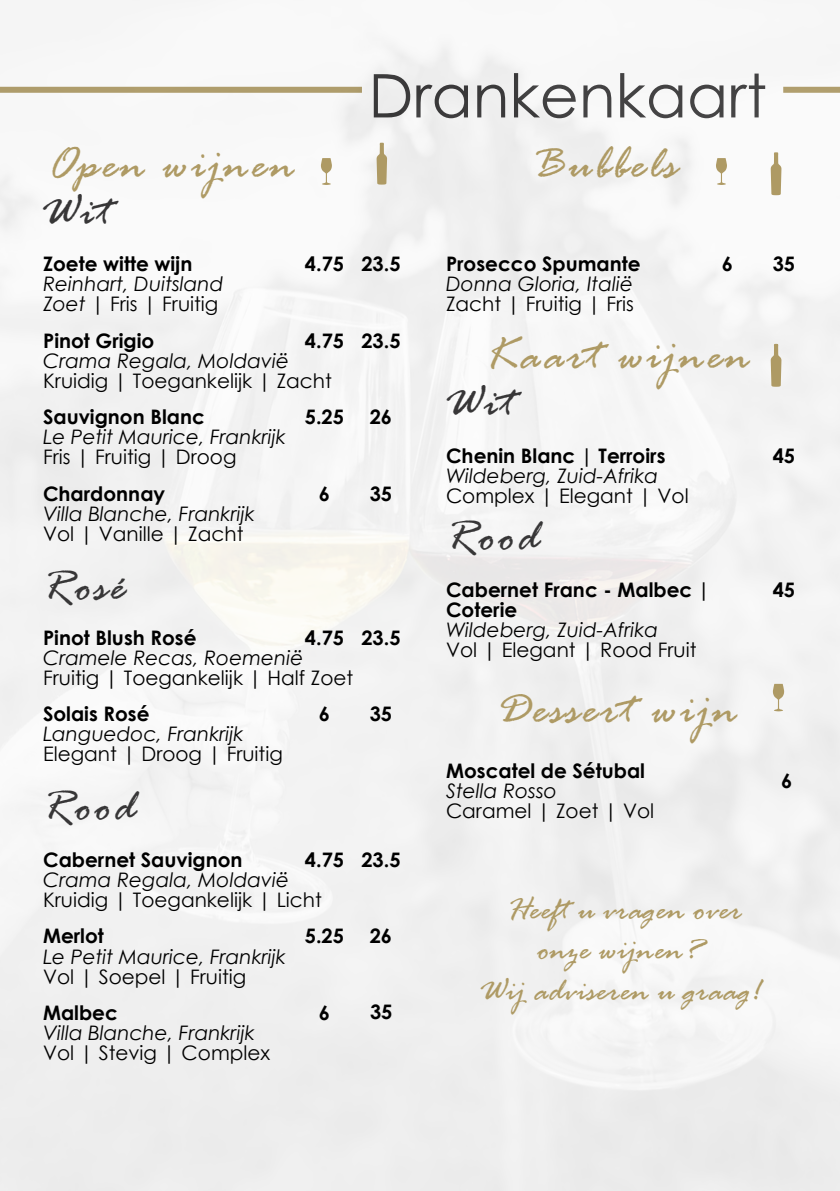
<style>
.page{position:relative;width:840px;height:1191px;background:#fff}
.page>*{position:absolute;margin:0;border:0;box-sizing:border-box;transform-origin:0 0}
.t1{font:60.2px "Century Gothic";color:#373637}
.t2{font:italic 48px "Rage";letter-spacing:.06em;color:#ae9a64}
.t3{font:italic 46.6px "Rage";letter-spacing:.06em;color:#373637}
.t4{font:italic 33.6px/40.4px "Rage";letter-spacing:.01em;color:#ae9a64;text-align:center}
.t5{font:italic 20px/20px "Century Gothic";color:#000}
.t6{font:20px "Century Gothic";color:#000}
.t7{font:700 20px "Century Gothic";color:#000}
.s1{font-style:normal}
</style>
<div class="page">
<div style="left:0;top:0;width:839px;height:1191px;background:#f3f2f2"></div>
<svg style="left:376px;top:143px;width:11px;height:42px"></svg>
<svg style="left:770px;top:152px;width:11px;height:43px"></svg>
<svg style="left:770px;top:344px;width:11px;height:43px"></svg>
<svg style="left:321px;top:158px;width:11px;height:27px"></svg>
<svg style="left:715px;top:158px;width:11px;height:27px"></svg>
<svg style="left:772px;top:684px;width:11px;height:27px"></svg>
<h2 class="t2" style="left:48px;top:138px;width:248px">Open wijnen</h2>
<h3 class="t3" style="left:41px;top:186px;width:71px">Wit</h3>
<h1 class="t1" style="left:368px;top:54px;width:399px">Drankenkaart</h1>
<h2 class="t2" style="left:531px;top:138px;width:147px">Bubbels</h2>
<p class="t7" style="left:43px;top:249px;width:151px">Zoete witte wijn</p>
<p class="t7" style="left:361px;top:249px;width:41px">23.5</p>
<p class="t5" style="left:43px;top:274px;width:182px">Reinhart, Duitsland<br>Zoet <span class="s1">| Fris | Fruitig</span></p>
<p class="t7" style="left:305px;top:249px;width:41px">4.75</p>
<p class="t7" style="left:43px;top:325px;width:113px">Pinot Grigio</p>
<p class="t7" style="left:361px;top:325px;width:41px">23.5</p>
<p class="t5" style="left:43px;top:350px;width:247px">Crama Regala, Moldavië</p>
<p class="t6" style="left:43px;top:367px;width:290px">Kruidig | Toegankelijk | Zacht</p>
<p class="t7" style="left:305px;top:325px;width:41px">4.75</p>
<p class="t7" style="left:43px;top:402px;width:163px">Sauvignon Blanc</p>
<p class="t7" style="left:369px;top:402px;width:24px">26</p>
<p class="t5" style="left:43px;top:427px;width:244px">Le Petit Maurice, Frankrijk</p>
<p class="t6" style="left:43px;top:443px;width:195px">Fris | Fruitig | Droog</p>
<p class="t7" style="left:305px;top:402px;width:41px">5.25</p>
<p class="t7" style="left:43px;top:478px;width:123px">Chardonnay</p>
<p class="t7" style="left:369px;top:478px;width:24px">35</p>
<p class="t5" style="left:43px;top:503px;width:213px">Villa Blanche, Frankrijk</p>
<p class="t6" style="left:43px;top:520px;width:202px">Vol | Vanille | Zacht</p>
<p class="t7" style="left:318px;top:478px;width:13px">6</p>
<h3 class="t3" style="left:41px;top:561px;width:86px">Rosé</h3>
<p class="t7" style="left:43px;top:622px;width:155px">Pinot Blush Rosé</p>
<p class="t7" style="left:361px;top:622px;width:41px">23.5</p>
<p class="t5" style="left:43px;top:647px;width:262px">Cramele Recas, Roemenië</p>
<p class="t6" style="left:43px;top:663px;width:311px">Fruitig | Toegankelijk | Half Zoet</p>
<p class="t7" style="left:305px;top:622px;width:41px">4.75</p>
<p class="t7" style="left:43px;top:699px;width:108px">Solais Rosé</p>
<p class="t7" style="left:369px;top:698px;width:24px">35</p>
<p class="t5" style="left:43px;top:724px;width:202px">Languedoc, Frankrijk</p>
<p class="t6" style="left:43px;top:740px;width:241px">Elegant | Droog | Fruitig</p>
<p class="t7" style="left:318px;top:698px;width:13px">6</p>
<h3 class="t3" style="left:41px;top:782px;width:96px">Rood</h3>
<p class="t7" style="left:43px;top:844px;width:201px">Cabernet Sauvignon</p>
<p class="t7" style="left:361px;top:844px;width:41px">23.5</p>
<p class="t5" style="left:43px;top:869px;width:247px">Crama Regala, Moldavië</p>
<p class="t6" style="left:43px;top:885px;width:280px">Kruidig | Toegankelijk | Licht</p>
<p class="t7" style="left:305px;top:844px;width:41px">4.75</p>
<p class="t7" style="left:43px;top:921px;width:62px">Merlot</p>
<p class="t7" style="left:369px;top:921px;width:24px">26</p>
<p class="t5" style="left:43px;top:946px;width:244px">Le Petit Maurice, Frankrijk</p>
<p class="t6" style="left:43px;top:962px;width:204px">Vol | Soepel | Fruitig</p>
<p class="t7" style="left:304px;top:921px;width:41px">5.25</p>
<p class="t7" style="left:43px;top:997px;width:76px">Malbec</p>
<p class="t7" style="left:370px;top:996px;width:24px">35</p>
<p class="t5" style="left:43px;top:1022px;width:213px">Villa Blanche, Frankrijk</p>
<p class="t6" style="left:43px;top:1038px;width:228px">Vol | Stevig | Complex</p>
<p class="t7" style="left:318px;top:997px;width:13px">6</p>
<p class="t7" style="left:446px;top:249px;width:196px">Prosecco Spumante</p>
<p class="t7" style="left:772px;top:249px;width:24px">35</p>
<p class="t5" style="left:446px;top:274px;width:188px">Donna Gloria, Italië</p>
<p class="t6" style="left:446px;top:290px;width:189px">Zacht | Fruitig | Fris</p>
<p class="t7" style="left:721px;top:249px;width:13px">6</p>
<h2 class="t2" style="left:483px;top:330px;width:268px">Kaart wijnen</h2>
<h3 class="t3" style="left:444px;top:378px;width:71px">Wit</h3>
<p class="t7" style="left:446px;top:440px;width:221px">Chenin Blanc | Terroirs</p>
<p class="t7" style="left:772px;top:440px;width:24px">45</p>
<p class="t5" style="left:446px;top:465px;width:213px">Wildeberg, Zuid-Afrika</p>
<p class="t6" style="left:446px;top:481px;width:244px">Complex | Elegant | Vol</p>
<h3 class="t3" style="left:444px;top:512px;width:96px">Rood</h3>
<p class="t7" style="left:446px;top:574px;width:265px">Cabernet Franc - Malbec |</p>
<p class="t7" style="left:772px;top:574px;width:24px">45</p>
<p class="t7" style="left:446px;top:594px;width:73px">Coterie</p>
<p class="t5" style="left:446px;top:619px;width:213px">Wildeberg, Zuid-Afrika</p>
<p class="t6" style="left:446px;top:635px;width:252px">Vol | Elegant | Rood Fruit</p>
<h2 class="t2" style="left:496px;top:683px;width:242px">Dessert wijn</h2>
<p class="t7" style="left:446px;top:756px;width:200px">Moscatel de Sétubal</p>
<p class="t5" style="left:446px;top:781px;width:112px">Stella Rosso</p>
<p class="t6" style="left:446px;top:797px;width:210px">Caramel | Zoet | Vol</p>
<p class="t7" style="left:780px;top:765px;width:13px">6</p>
<h3 class="t4" style="left:479px;top:892px;width:283px">Heeft u vragen over onze wijnen?<br>Wij adviseren u graag!</h3>
</div>
